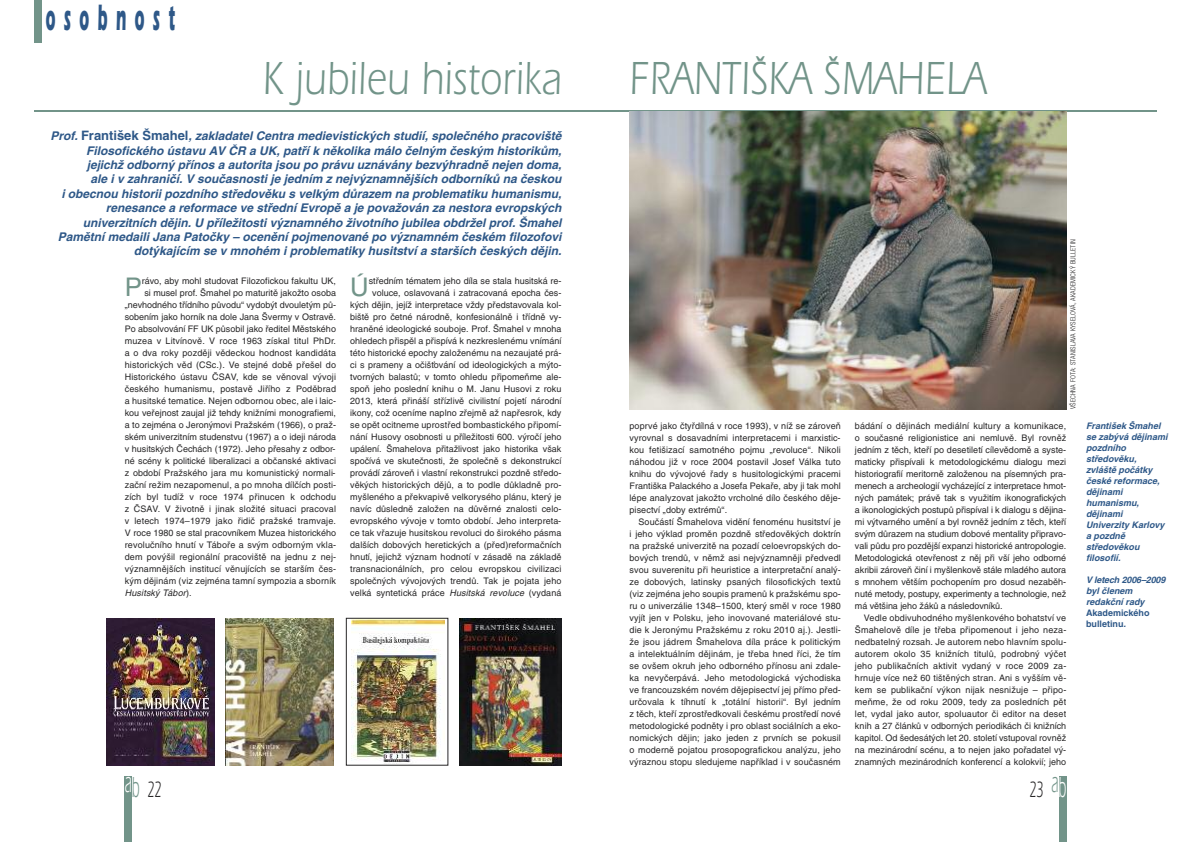
<style>
.page{position:relative;width:1191px;height:842px;background:#fff}
.page>*{position:absolute;margin:0;border:0;box-sizing:border-box;transform-origin:0 0}
.t1{font:48px "Itc Eras CE";letter-spacing:.015em;color:#729489;scale:.8 1}
.t2{font:700 38px "Itc Eras CE";letter-spacing:.545em;color:#2e5888;scale:.4 1}
.t3{font:25.7px "Helvetica CE";color:#729489}
.t4{font:23px "Itc Eras CE";color:#272627;scale:.55 1}
.t5{font:italic 700 12px/14.5px "Helvetica CE";color:#2e5888;text-align:right}
.t6{font:9px/12px "Helvetica CE";letter-spacing:.005em;color:#272627;text-align:justify}
.t7{font:italic 700 9px/11px "Helvetica CE";color:#2e5888}
.t8{font:700 9px/11px "Helvetica CE";color:#2e5888}
.t9{font:italic 9px "Helvetica CE";letter-spacing:.015em;color:#272627}
.t10{font:300 condensed 7px "Helvetica NCE";letter-spacing:.02em;color:#272627}
.s1{font-style:normal;font-size:13px}
.s2{font-style:normal}
.s3{font-style:italic}
.s4{font-size:30px;color:#729489}
.s5{font-size:30px;color:#fff}
</style>
<div class="page">
<div style="left:1059px;top:777px;width:7px;height:65px;background:#729489"></div>
<div style="left:34px;top:0;width:7px;height:43px;background:#729489"></div>
<div style="left:125px;top:777px;width:7px;height:65px;background:#729489"></div>
<hr style="left:34px;top:111px;width:1123px;height:1px;background:#729489">
<img style="left:226px;top:618px;width:107px;height:147px">
<img style="left:106px;top:618px;width:108px;height:147px">
<img style="left:459px;top:618px;width:102px;height:147px">
<img style="left:351px;top:620px;width:93px;height:143px">
<div style="left:346px;top:618px;width:102px;height:147px;border:1px solid #272627"></div>
<img style="left:629px;top:112px;width:437px;height:297px">
<h2 class="t2" style="left:45px;top:4px;width:325px">osobnost</h2>
<h1 class="t1" style="left:263px;top:62px;width:375px">K jubileu historika</h1>
<h1 class="t1" style="left:629px;top:62px;width:447px">FRANTIŠKA ŠMAHELA</h1>
<p class="t5" style="left:50px;top:129px;width:512px">Prof. <span class="s1">František Šmahel</span>, zakladatel Centra medievistických studií, společného pracoviště Filosofického ústavu AV ČR a UK, patří k několika málo čelným českým historikům, jejichž odborný přínos a autorita jsou po právu uznávány bezvýhradně nejen doma,<br>ale i v zahraničí. V současnosti je jedním z nejvýznamnějších odborníků na českou<br>i obecnou historii pozdního středověku s velkým důrazem na problematiku humanismu, renesance a reformace ve střední Evropě a je považován za nestora evropských univerzitních dějin. U příležitosti významného životního jubilea obdržel prof. Šmahel Pamětní medaili Jana Patočky – ocenění pojmenované po významném českém filozofovi dotýkajícím se v mnohém i problematiky husitství a starších českých dějin.</p>
<h3 class="t3" style="left:125px;top:278px;width:19px">P</h3>
<p class="t6" style="left:142px;top:276px;width:196px">rávo, aby mohl studovat Filozofickou fakultu UK,</p>
<p class="t6" style="left:144px;top:288px;width:193px">si musel prof. Šmahel po maturitě jakožto osoba</p>
<p class="t6" style="left:125px;top:300px;width:213px">„nevhodného třídního původu“ vydobýt dvouletým pů-</p>
<p class="t6" style="left:125px;top:312px;width:213px">sobením jako horník na dole Jana Švermy v Ostravě.</p>
<p class="t6" style="left:125px;top:324px;width:213px">Po absolvování FF UK působil jako ředitel Městského</p>
<p class="t6" style="left:125px;top:336px;width:213px">muzea v Litvínově. V roce 1963 získal titul PhDr.</p>
<p class="t6" style="left:125px;top:348px;width:213px">a o dva roky později vědeckou hodnost kandidáta</p>
<p class="t6" style="left:125px;top:360px;width:213px">historických věd (CSc.). Ve stejné době přešel do</p>
<p class="t6" style="left:125px;top:372px;width:213px">Historického ústavu ČSAV, kde se věnoval vývoji</p>
<p class="t6" style="left:125px;top:384px;width:213px">českého humanismu, postavě Jiřího z Poděbrad</p>
<p class="t6" style="left:125px;top:396px;width:213px">a husitské tematice. Nejen odbornou obec, ale i laic-</p>
<p class="t6" style="left:125px;top:408px;width:213px">kou veřejnost zaujal již tehdy knižními monografiemi,</p>
<p class="t6" style="left:125px;top:420px;width:213px">a to zejména o Jeronýmovi Pražském (1966), o praž-</p>
<p class="t6" style="left:125px;top:432px;width:213px">ském univerzitním studenstvu (1967) a o ideji národa</p>
<p class="t6" style="left:125px;top:444px;width:212px">v husitských Čechách (1972). Jeho přesahy z odbor-</p>
<p class="t6" style="left:125px;top:456px;width:213px">né scény k politické liberalizaci a občanské aktivaci</p>
<p class="t6" style="left:125px;top:468px;width:212px">z období Pražského jara mu komunistický normali-</p>
<p class="t6" style="left:125px;top:480px;width:213px">zační režim nezapomenul, a po mnoha dílčích posti-</p>
<p class="t6" style="left:125px;top:492px;width:213px">zích byl tudíž v roce 1974 přinucen k odchodu</p>
<p class="t6" style="left:125px;top:504px;width:213px">z ČSAV. V životně i jinak složité situaci pracoval</p>
<p class="t6" style="left:125px;top:516px;width:213px">v letech 1974–1979 jako řidič pražské tramvaje.</p>
<p class="t6" style="left:125px;top:528px;width:213px">V roce 1980 se stal pracovníkem Muzea historického</p>
<p class="t6" style="left:125px;top:540px;width:213px">revolučního hnutí v Táboře a svým odborným vkla-</p>
<p class="t6" style="left:125px;top:552px;width:213px">dem povýšil regionální pracoviště na jednu z nej-</p>
<p class="t6" style="left:125px;top:564px;width:213px">významnějších institucí věnujících se starším čes-</p>
<p class="t6" style="left:125px;top:576px;width:213px">kým dějinám (viz zejména tamní sympozia a sborník</p>
<p class="t9" style="left:125px;top:590px;width:68px">Husitský Tábor<span class="s2">).</span></p>
<h3 class="t3" style="left:350px;top:278px;width:20px">Ú</h3>
<p class="t6" style="left:350px;top:276px;width:213px;text-align:right">středním tématem jeho díla se stala husitská re&shy;voluce, oslavovaná i zatracovaná epocha čes-<br>kých dějin, jejíž interpretace vždy představovala kol&shy;biště pro četné národně, konfesionálně i třídně vy&shy;hraněné ideologické souboje. Prof. Šmahel v mnoha ohledech přispěl a přispívá k nezkreslenému vnímání této historické epochy založenému na nezaujaté prá&shy;ci s prameny a očišťování od ideologických a mýto&shy;tvorných balastů; v tomto ohledu připomeňme ale&shy;spoň jeho poslední knihu o M. Janu Husovi z roku 2013, která přináší střízlivě civilistní pojetí národní ikony, což oceníme naplno zřejmě až napřesrok, kdy se opět ocitneme uprostřed bombastického připomí&shy;nání Husovy osobnosti u příležitosti 600. výročí jeho upálení. Šmahelova přitažlivost jako historika však spočívá ve skutečnosti, že společně s dekonstrukcí provádí zároveň i vlastní rekonstrukci pozdně středo&shy;věkých historických dějů, a to podle důkladně pro&shy;myšleného a překvapivě velkorysého plánu, který je navíc důsledně založen na důvěrné znalosti celo&shy;evropského vývoje v tomto období. Jeho interpreta&shy;ce tak vřazuje husitskou revoluci do širokého pásma dalších dobových heretických a (před)reformačních hnutí, jejichž význam hodnotí v zásadě na základě transnacionálních, pro celou evropskou civilizaci společných vývojových trendů. Tak je pojata jeho velká syntetická práce <span class="s3">Husitská revoluce</span> (vydaná</p>
<h3 class="t4" style="left:125px;top:782px;width:68px"><sup>a</sup><span class="s4">b</span> 22</h3>
<p class="t6" style="left:629px;top:421px;width:213px">poprvé jako čtyřdílná v roce 1993), v níž se zároveň vyrovnal s dosavadními interpretacemi i marxistic&shy;kou fetišizací samotného pojmu „revoluce“. Nikoli náhodou již v roce 2004 postavil Josef Válka tuto knihu do vývojové řady s husitologickými pracemi Františka Palackého a Josefa Pekaře, aby ji tak mohl lépe analyzovat jakožto vrcholné dílo českého děje&shy;pisectví „doby extrémů“.</p>
<p class="t6" style="left:629px;top:517px;width:213px;text-indent:9px">Součástí Šmahelova vidění fenoménu husitství je i jeho výklad proměn pozdně středověkých doktrín na pražské univerzitě na pozadí celoevropských do&shy;bových trendů, v němž asi nejvýznamněji předvedl svou suverenitu při heuristice a interpretační analý&shy;ze dobových, latinsky psaných filosofických textů (viz zejména jeho soupis pramenů k pražskému spo&shy;ru o univerzálie 1348–1500, který směl v roce 1980 vyjít jen v Polsku, jeho inovované materiálové stu&shy;die k Jeronýmu Pražskému z roku 2010 aj.). Jestli&shy;že jsou jádrem Šmahelova díla práce k politickým a intelektuálním dějinám, je třeba hned říci, že tím se ovšem okruh jeho odborného přínosu ani zdale&shy;ka nevyčerpává. Jeho metodologická východiska ve francouzském novém dějepisectví jej přímo před&shy;určovala k tíhnutí k „totální historii“. Byl jedním z těch, kteří zprostředkovali českému prostředí nové metodologické podněty i pro oblast sociálních a eko&shy;nomických dějin; jako jeden z prvních se pokusil o moderně pojatou prosopografickou analýzu, jeho výraznou stopu sledujeme například i v současném</p>
<p class="t10" style="left:1069px;top:409px;width:171px;rotate:-90deg">VŠECHNA FOTA: STANISLAVA KYSELOVÁ, AKADEMICKÝ BULLETIN</p>
<p class="t6" style="left:855px;top:421px;width:213px">bádání o dějinách mediální kultury a komunikace, o současné religionistice ani nemluvě. Byl rovněž jedním z těch, kteří po desetiletí cílevědomě a syste&shy;maticky přispívali k metodologickému dialogu mezi historiografií meritorně založenou na písemných pra&shy;menech a archeologií vycházející z interpretace hmot&shy;ných památek; právě tak s využitím ikonografických a ikonologických postupů přispíval i k dialogu s dějina&shy;mi výtvarného umění a byl rovněž jedním z těch, kteří svým důrazem na studium dobové mentality připravo&shy;vali půdu pro pozdější expanzi historické antropologie.<br>Metodologická otevřenost z něj při vší jeho odborné akribii zároveň činí i myšlenkově stále mladého autora s mnohem větším pochopením pro dosud nezaběh&shy;nuté metody, postupy, experimenty a technologie, než má většina jeho žáků a následovníků.</p>
<p class="t6" style="left:855px;top:613px;width:213px;text-indent:9px">Vedle obdivuhodného myšlenkového bohatství ve Šmahelově díle je třeba připomenout i jeho neza&shy;nedbatelný rozsah. Je autorem nebo hlavním spolu&shy;autorem okolo 35 knižních titulů, podrobný výčet jeho publikačních aktivit vydaný v roce 2009 za&shy;hrnuje více než 60 tištěných stran. Ani s vyšším vě&shy;kem se publikační výkon nijak nesnižuje – připo&shy;meňme, že od roku 2009, tedy za posledních pět let, vydal jako autor, spoluautor či editor na deset knih a 27 článků v odborných periodikách či knižních kapitol. Od šedesátých let 20. století vstupoval rovněž na mezinárodní scénu, a to nejen jako pořadatel vý&shy;znamných mezinárodních konferencí a kolokvií; jeho</p>
<h3 class="t4" style="left:1029px;top:782px;width:68px">23 <sup>a</sup><span class="s5">b</span></h3>
<p class="t7" style="left:1086px;top:422px;width:83px">František Šmahel se zabývá dějinami pozdního středověku, zvláště počátky české reformace, dějinami humanismu, dějinami<br>Univerzity Karlovy a pozdně středověkou filosofií.</p>
<p class="t7" style="left:1086px;top:576px;width:81px">V letech 2006–2009 byl členem redakční rady</p>
<p class="t8" style="left:1086px;top:609px;width:65px">Akademického bulletinu<span class="s3">.</span></p>
</div>
